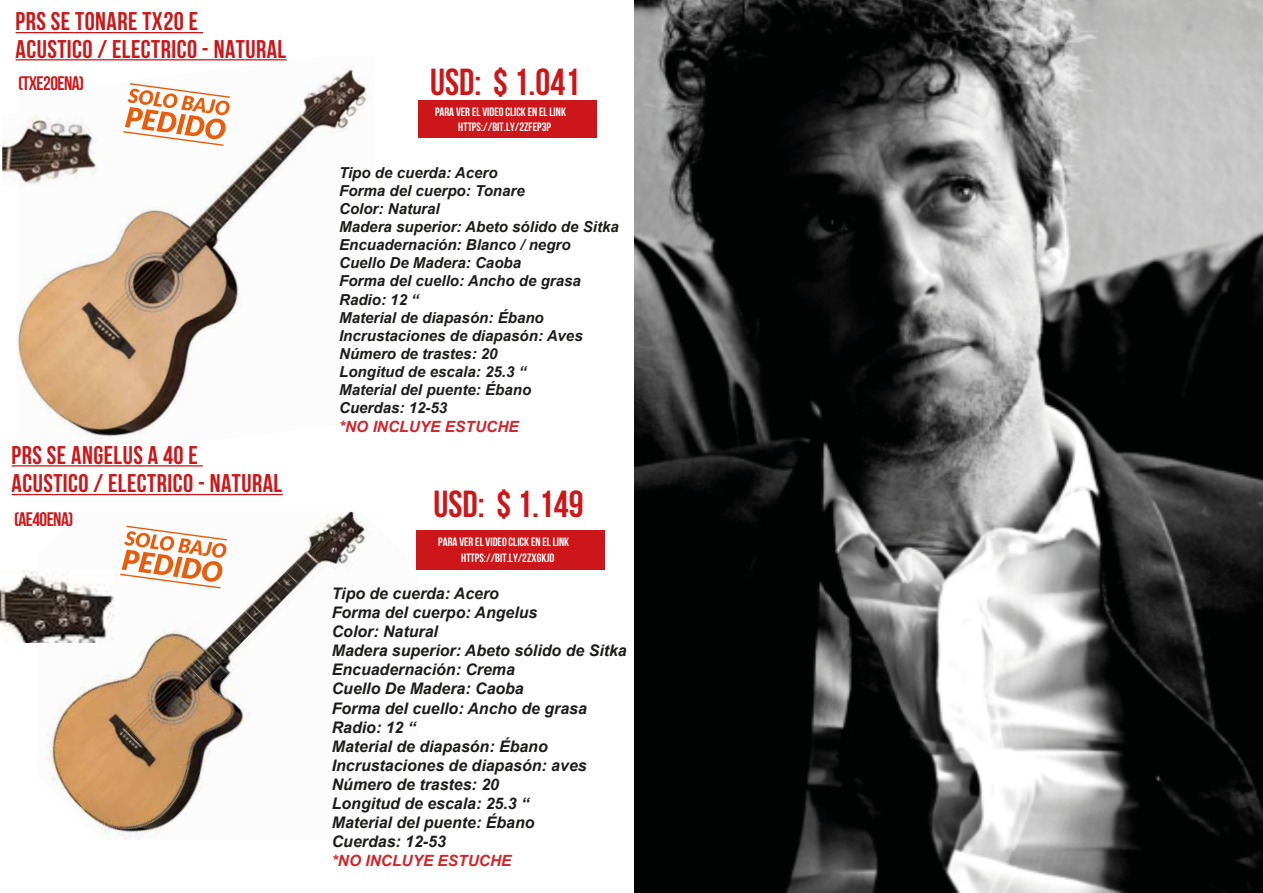
<style>
.page{position:relative;width:1263px;height:893px;background:#fff}
.page>*{position:absolute;margin:0;border:0;box-sizing:border-box;transform-origin:0 0}
.t1{font:700 37.5px "Bebas Neue";color:#cd1619}
.t2{font:700 25.5px/27.2px "Bebas Neue";letter-spacing:.02em;color:#cd1619}
.t3{font:700 19.5px "Bebas Neue";letter-spacing:-.03em;color:#cd1619}
.t4{font:italic 700 15.9px/19px "Arial";color:#1c1c1b}
.t5{font:italic 700 15.45px "Arial";color:#d3242a}
.t6{font:italic 700 15.15px/18.1px "Arial";color:#1c1c1b}
.t7{font:700 12px/14.7px "Bebas Neue";color:#fff}
</style>
<div class="page">
<img style="left:634px;top:0;width:629px;height:893px">
<img style="left:16px;top:60px;width:352px;height:379px">
<img style="left:2px;top:113px;width:106px;height:73px">
<hr style="left:16px;top:32px;width:187px;height:1px;background:#cd1619">
<hr style="left:16px;top:59px;width:271px;height:1px;background:#cd1619">
<div style="left:418px;top:101px;width:179px;height:37px;background:#cd1619"></div>
<img style="left:37px;top:512px;width:381px;height:328px">
<img style="left:0;top:571px;width:114px;height:71px">
<hr style="left:12px;top:465px;width:191px;height:1px;background:#cd1619">
<hr style="left:12px;top:494px;width:271px;height:1px;background:#cd1619">
<div style="left:416px;top:530px;width:189px;height:39px;background:#cd1619"></div>
<svg style="left:123px;top:83px;width:107px;height:63px"></svg>
<svg style="left:120px;top:526px;width:107px;height:62px"></svg>
<h2 class="t2" style="left:16px;top:8px;width:272px">PRS SE TONARE TX20 E<br>ACUSTICO / ELECTRICO - NATURAL</h2>
<p class="t3" style="left:18px;top:72px;width:68px">(TXE20ENA)</p>
<h1 class="t1" style="left:430px;top:61px;width:151px">USD: $ 1.041</h1>
<p class="t7" style="left:458px;top:105px;width:109px;text-indent:-23px">PARA VER EL VIDEO CLICK EN EL LINK<br>HTTPS://BIT.LY/2ZFEP3P</p>
<p class="t6" style="left:339px;top:164px;width:281px">Tipo de cuerda: Acero<br>Forma del cuerpo: Tonare<br>Color: Natural<br>Madera superior: Abeto sólido de Sitka<br>Encuadernación: Blanco / negro<br>Cuello De Madera: Caoba<br>Forma del cuello: Ancho de grasa<br>Radio: 12 “<br>Material de diapasón: Ébano<br>Incrustaciones de diapasón: Aves<br>Número de trastes: 20<br>Longitud de escala: 25.3 “<br>Material del puente: Ébano<br>Cuerdas: 12-53</p>
<p class="t5" style="left:339px;top:416px;width:181px">*NO INCLUYE ESTUCHE</p>
<h2 class="t2" style="left:12px;top:440px;width:272px;line-height:28.7px">PRS SE ANGELUS A 40 E<br>ACUSTICO / ELECTRICO - NATURAL</h2>
<p class="t3" style="left:14px;top:509px;width:61px">(AE40ENA)</p>
<h1 class="t1" style="left:434px;top:484px;width:151px">USD: $ 1.149</h1>
<p class="t7" style="left:461px;top:534px;width:110px;line-height:15.6px;text-indent:-23px">PARA VER EL VIDEO CLICK EN EL LINK<br>HTTPS://BIT.LY/2ZXGKJD</p>
<p class="t4" style="left:332px;top:584px;width:296px">Tipo de cuerda: Acero<br>Forma del cuerpo: Angelus<br>Color: Natural<br>Madera superior: Abeto sólido de Sitka<br>Encuadernación: Crema<br>Cuello De Madera: Caoba<br>Forma del cuello: Ancho de grasa<br>Radio: 12 “<br>Material de diapasón: Ébano<br>Incrustaciones de diapasón: aves<br>Número de trastes: 20<br>Longitud de escala: 25.3 “<br>Material del puente: Ébano<br>Cuerdas: 12-53</p>
<p class="t5" style="left:332px;top:850px;width:181px">*NO INCLUYE ESTUCHE</p>
</div>
